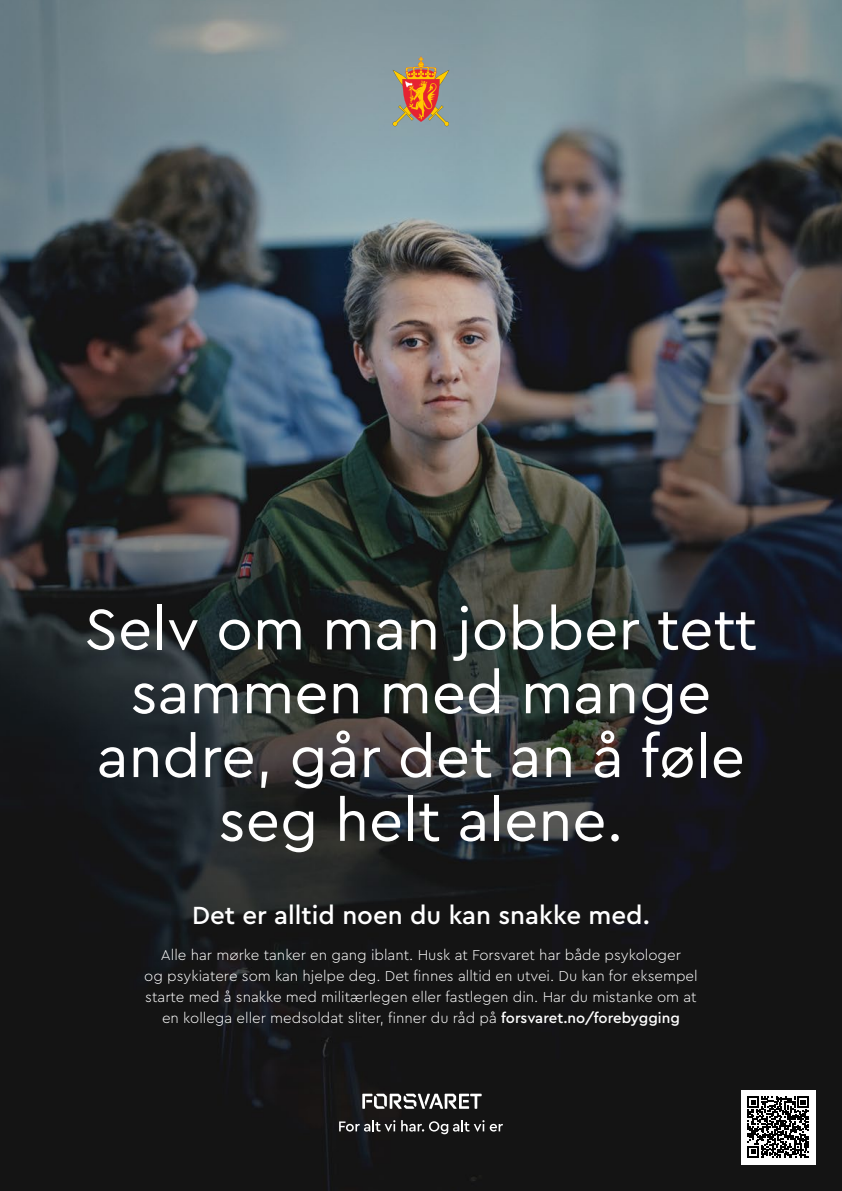
<style>
.page{position:relative;width:842px;height:1191px;background:#fff}
.page>*{position:absolute;margin:0;border:0;box-sizing:border-box;transform-origin:0 0}
.t1{font:60px/63.8px "Cera Pro";color:#fff;text-align:center}
.t2{font:500 26px "Cera Pro";color:#fff}
.t3{font:300 15px/21px "Cera Pro";color:#fff;text-align:center}
.s1{font-weight:500}
</style>
<div class="page">
<img style="left:0;top:0;width:842px;height:1191px">
<svg style="left:392px;top:57px;width:57px;height:69px;background:#b88763"></svg>
<svg style="left:339px;top:1120px;width:56px;height:11px"></svg>
<svg style="left:401px;top:1120px;width:83px;height:14px"></svg>
<svg style="left:490px;top:1123px;width:13px;height:8px"></svg>
<svg style="left:362px;top:1093px;width:120px;height:15px"></svg>
<div style="left:741px;top:1090px;width:74px;height:74px;background:#fff"></div>
<svg style="left:748px;top:1096px;width:61px;height:61px"></svg>
<h1 class="t1" style="left:85px;top:595px;width:674px">Selv om man jobber tett sammen med mange andre, går det an å føle seg helt alene.</h1>
<h2 class="t2" style="left:192px;top:897px;width:459px">Det er alltid noen du kan snakke med.</h2>
<p class="t3" style="left:144px;top:943px;width:555px">Alle har mørke tanker en gang iblant. Husk at Forsvaret har både psykologer<br>og psykiatere som kan hjelpe deg. Det finnes alltid en utvei. Du kan for eksempel starte med å snakke med militærlegen eller fastlegen din. Har du mistanke om at en kollega eller medsoldat sliter, finner du råd på <span class="s1">forsvaret.no/forebygging</span></p>
</div>
